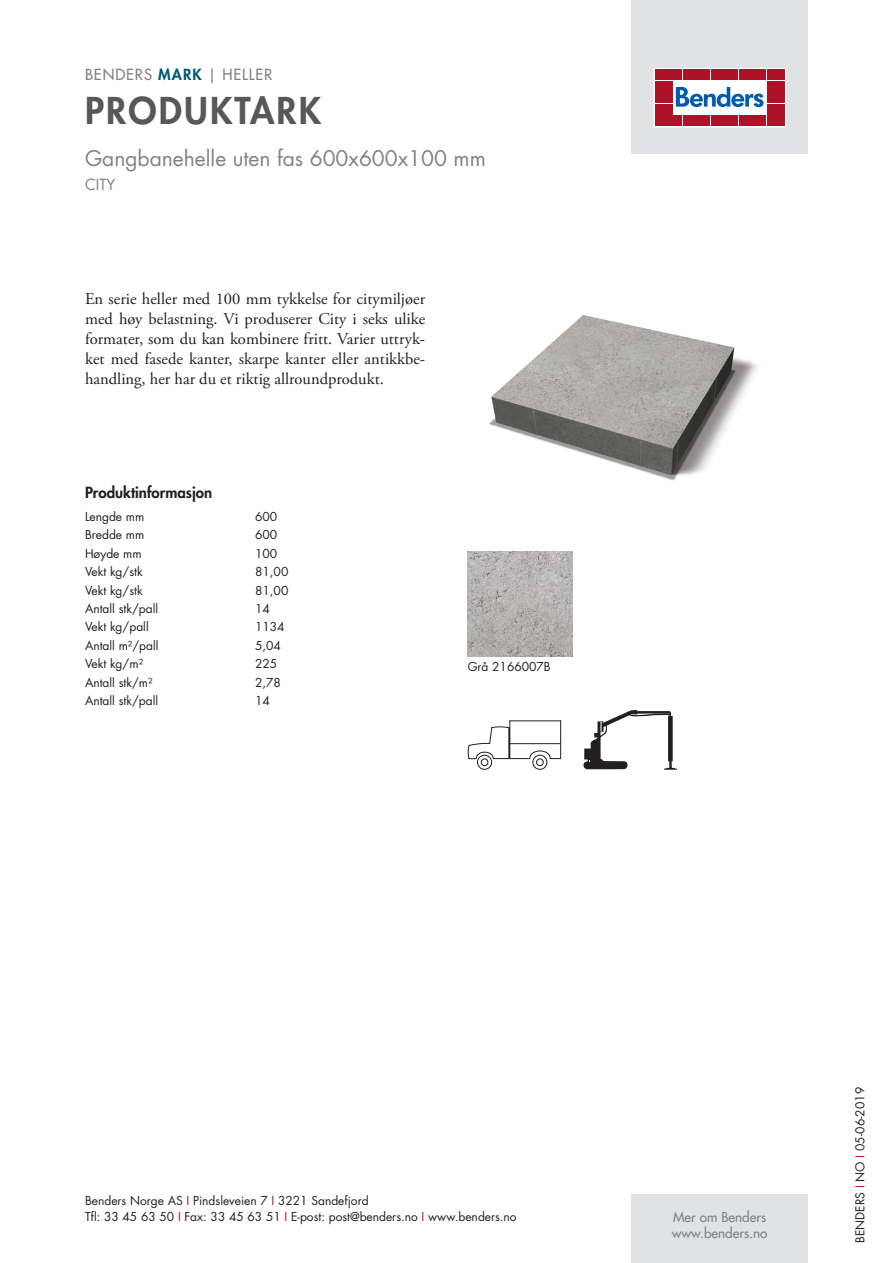
<style>
.page{position:relative;width:893px;height:1263px;background:#fff}
.page>*{position:absolute;margin:0;border:0;box-sizing:border-box;transform-origin:0 0}
.t1{font:800 36px "Futura Std";letter-spacing:.06em;color:#57585a}
.t2{font:21px "Futura Std";color:#808285}
.t3{font:16.5px/19.8px "Adobe Garamond Pro";color:#231f20;text-align:justify}
.t4{font:500 15px "Futura Std";letter-spacing:.06em;color:#808285}
.t5{font:800 15px "Futura Std";color:#231f20}
.t6{font:15px "Futura Std";color:#808285}
.t7{font:500 13.5px/16.2px "Futura Std";color:#808285}
.t8{font:12px/16.5px "Futura Std";color:#231f20}
.s1{font-weight:800;color:#00597d}
.s2{color:#ae1229}
</style>
<div class="page">
<div style="left:631px;top:0;width:177px;height:153px;background:#e1e2e4"></div>
<div style="left:631px;top:1195px;width:177px;height:68px;background:#e1e2e4"></div>
<svg style="left:656px;top:70px;width:128px;height:55px;fill:#fff"></svg>
<div style="left:654px;top:68px;width:132px;height:59px;border:1px solid #fff"></div>
<div style="left:655px;top:70px;width:8px;height:10px;background:#ae1229"></div>
<div style="left:664px;top:70px;width:8px;height:10px;background:#ae1229"></div>
<div style="left:655px;top:81px;width:8px;height:10px;background:#ae1229"></div>
<div style="left:664px;top:81px;width:8px;height:10px;background:#ae1229"></div>
<div style="left:655px;top:93px;width:8px;height:10px;background:#ae1229"></div>
<div style="left:664px;top:93px;width:8px;height:10px;background:#ae1229"></div>
<div style="left:655px;top:104px;width:8px;height:11px;background:#ae1229"></div>
<div style="left:664px;top:104px;width:8px;height:11px;background:#ae1229"></div>
<div style="left:655px;top:116px;width:8px;height:10px;background:#ae1229"></div>
<div style="left:664px;top:116px;width:8px;height:10px;background:#ae1229"></div>
<div style="left:674px;top:70px;width:8px;height:10px;background:#ae1229"></div>
<div style="left:683px;top:70px;width:8px;height:10px;background:#ae1229"></div>
<div style="left:692px;top:70px;width:8px;height:10px;background:#ae1229"></div>
<div style="left:702px;top:70px;width:8px;height:10px;background:#ae1229"></div>
<div style="left:711px;top:70px;width:8px;height:10px;background:#ae1229"></div>
<div style="left:720px;top:70px;width:8px;height:10px;background:#ae1229"></div>
<div style="left:730px;top:70px;width:8px;height:10px;background:#ae1229"></div>
<div style="left:739px;top:70px;width:8px;height:10px;background:#ae1229"></div>
<div style="left:748px;top:70px;width:8px;height:10px;background:#ae1229"></div>
<div style="left:758px;top:70px;width:8px;height:10px;background:#ae1229"></div>
<div style="left:674px;top:116px;width:8px;height:10px;background:#ae1229"></div>
<div style="left:683px;top:116px;width:8px;height:10px;background:#ae1229"></div>
<div style="left:692px;top:116px;width:8px;height:10px;background:#ae1229"></div>
<div style="left:702px;top:116px;width:8px;height:10px;background:#ae1229"></div>
<div style="left:711px;top:116px;width:8px;height:10px;background:#ae1229"></div>
<div style="left:720px;top:116px;width:8px;height:10px;background:#ae1229"></div>
<div style="left:730px;top:116px;width:8px;height:10px;background:#ae1229"></div>
<div style="left:739px;top:116px;width:8px;height:10px;background:#ae1229"></div>
<div style="left:748px;top:116px;width:8px;height:10px;background:#ae1229"></div>
<div style="left:758px;top:116px;width:8px;height:10px;background:#ae1229"></div>
<div style="left:767px;top:70px;width:8px;height:10px;background:#ae1229"></div>
<div style="left:776px;top:70px;width:8px;height:10px;background:#ae1229"></div>
<div style="left:767px;top:81px;width:8px;height:10px;background:#ae1229"></div>
<div style="left:776px;top:81px;width:8px;height:10px;background:#ae1229"></div>
<div style="left:767px;top:93px;width:8px;height:10px;background:#ae1229"></div>
<div style="left:776px;top:93px;width:8px;height:10px;background:#ae1229"></div>
<div style="left:767px;top:104px;width:8px;height:11px;background:#ae1229"></div>
<div style="left:776px;top:104px;width:8px;height:11px;background:#ae1229"></div>
<div style="left:767px;top:116px;width:8px;height:10px;background:#ae1229"></div>
<div style="left:776px;top:116px;width:8px;height:10px;background:#ae1229"></div>
<svg style="left:676px;top:87px;width:87px;height:20px"></svg>
<img style="left:489px;top:315px;width:269px;height:166px">
<img style="left:468px;top:552px;width:105px;height:105px">
<div style="left:477px;top:755px;width:15px;height:15px;border:1px solid #231f20;border-radius:50%"></div>
<div style="left:532px;top:755px;width:15px;height:15px;border:1px solid #231f20;border-radius:50%"></div>
<svg style="left:468px;top:720px;width:93px;height:46px"></svg>
<svg style="left:583px;top:710px;width:94px;height:60px"></svg>
<p class="t4" style="left:85px;top:65px;width:189px">BENDERS <span class="s1">MARK</span> | HELLER</p>
<h1 class="t1" style="left:85px;top:87px;width:238px">PRODUKTARK</h1>
<h2 class="t2" style="left:85px;top:144px;width:402px">Gangbanehelle uten fas 600x600x100 mm</h2>
<p class="t6" style="left:85px;top:175px;width:32px">CITY</p>
<p class="t3" style="left:85px;top:290px;width:342px">En serie heller med 100 mm tykkelse for citymiljøer med høy belastning. Vi produserer City i seks ulike formater, som du kan kombinere fritt. Varier uttryk&shy;ket med fasede kanter, skarpe kanter eller antikkbe&shy;handling, her har du et riktig allroundprodukt.</p>
<p class="t5" style="left:85px;top:483px;width:129px">Produktinformasjon</p>
<p class="t8" style="left:85px;top:508px;width:61px">Lengde mm</p>
<p class="t8" style="left:255px;top:508px;width:24px">600</p>
<p class="t8" style="left:85px;top:527px;width:61px">Bredde mm</p>
<p class="t8" style="left:255px;top:527px;width:24px">600</p>
<p class="t8" style="left:85px;top:545px;width:58px">Høyde mm</p>
<p class="t8" style="left:255px;top:545px;width:24px">100</p>
<p class="t8" style="left:85px;top:563px;width:59px">Vekt kg/stk</p>
<p class="t8" style="left:255px;top:563px;width:35px">81,00</p>
<p class="t8" style="left:85px;top:582px;width:59px">Vekt kg/stk</p>
<p class="t8" style="left:255px;top:582px;width:35px">81,00</p>
<p class="t8" style="left:85px;top:600px;width:75px">Antall stk/pall</p>
<p class="t8" style="left:255px;top:600px;width:16px">14</p>
<p class="t8" style="left:85px;top:619px;width:65px">Vekt kg/pall</p>
<p class="t8" style="left:255px;top:619px;width:31px">1134</p>
<p class="t8" style="left:85px;top:637px;width:75px">Antall m²/pall</p>
<p class="t8" style="left:255px;top:637px;width:27px">5,04</p>
<p class="t8" style="left:85px;top:656px;width:60px">Vekt kg/m²</p>
<p class="t8" style="left:255px;top:656px;width:24px">225</p>
<p class="t8" style="left:85px;top:674px;width:69px">Antall stk/m²</p>
<p class="t8" style="left:255px;top:674px;width:27px">2,78</p>
<p class="t8" style="left:85px;top:692px;width:75px">Antall stk/pall</p>
<p class="t8" style="left:255px;top:692px;width:16px">14</p>
<p class="t8" style="left:468px;top:659px;width:85px">Grå 2166007B</p>
<p class="t8" style="left:85px;top:1192px;width:433px">Benders Norge AS <span class="s2">I</span> Pindsleveien 7 <span class="s2">I</span> 3221 Sandefjord<br>Tfl: 33 45 63 50 <span class="s2">I</span> Fax: 33 45 63 51 <span class="s2">I</span> E-post: post@benders.no <span class="s2">I</span> www.benders.no</p>
<p class="t7" style="left:672px;top:1209px;width:97px">Mer om Benders www.benders.no</p>
<p class="t8" style="left:852px;top:1243px;width:157px;rotate:-90deg">BENDERS <span class="s2">I</span> NO <span class="s2">I</span> 05-06-2019</p>
</div>
